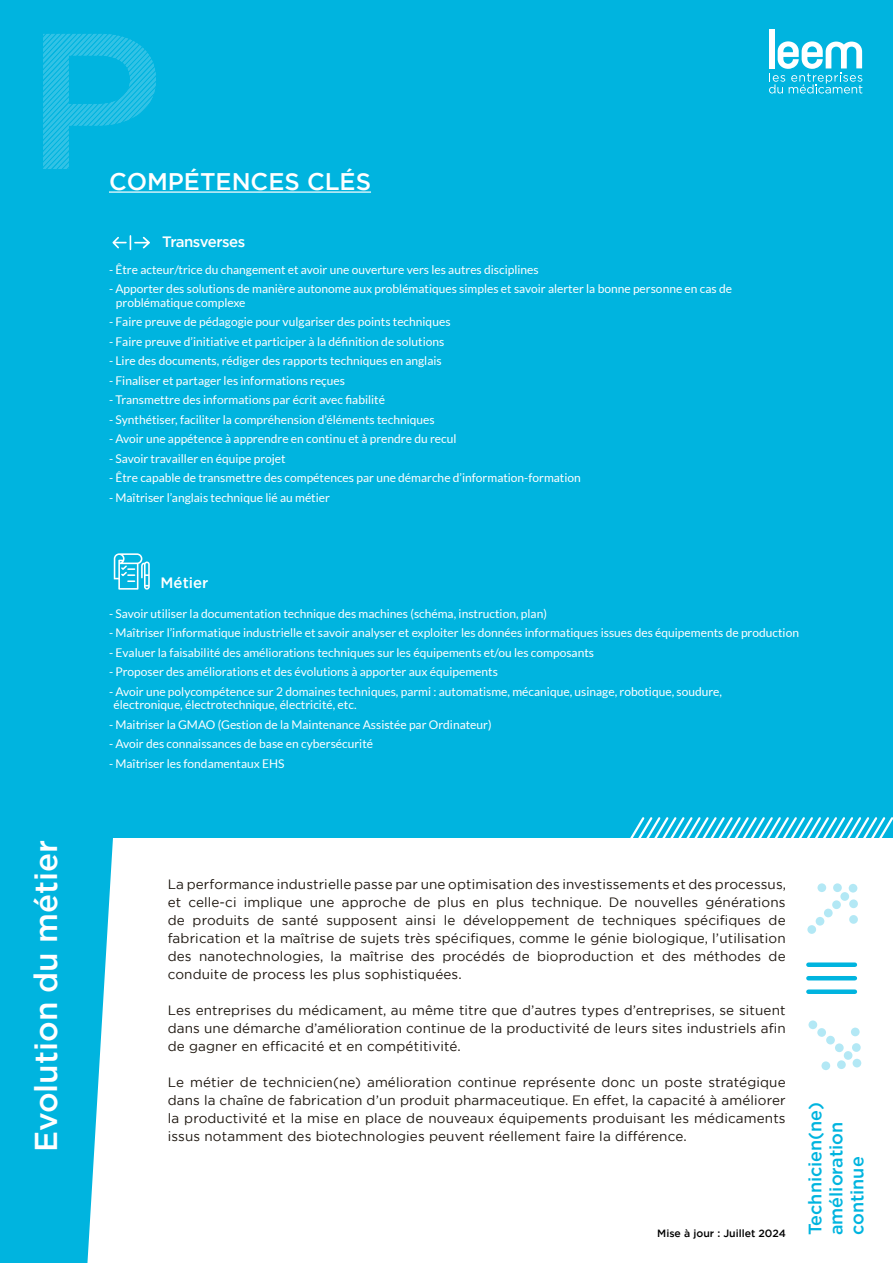
<style>
.page{position:relative;width:893px;height:1263px;background:#fff}
.page>*{position:absolute;margin:0;border:0;box-sizing:border-box;transform-origin:0 0}
.t1{font:500 31.5px "Gotham";color:#fff}
.t2{font:500 24px "Gotham";color:#fff}
.t3{font:500 18px/21px "Gotham";color:#00b4df}
.t4{font:500 15px "Gotham";letter-spacing:-.03em;color:#fff}
.t5{font:13.5px/18px "Gotham";letter-spacing:.01em;color:#1d160f;text-align:justify}
.t6{font:12px/13.5px "Lato";color:#fff}
.t7{font:500 10.5px "Gotham";color:#000}
</style>
<div class="page">
<div style="left:0;top:0;width:893px;height:838px;background:#00b4df"></div>
<svg style="left:0;top:838px;width:113px;height:425px;fill:#00b4df"></svg>
<hr style="left:109px;top:191px;width:262px;height:2px;background:#fff">
<div style="left:808px;top:962px;width:47px;height:5px;background:#00b4df"></div>
<hr style="left:808px;top:976px;width:47px;height:4px;background:#00b4df">
<div style="left:808px;top:989px;width:47px;height:5px;background:#00b4df"></div>
<div style="left:849px;top:884px;width:8px;height:8px;background:#b3e8f5;border-radius:50%"></div>
<svg style="left:840px;top:892px;width:9px;height:9px"></svg>
<svg style="left:832px;top:900px;width:9px;height:9px"></svg>
<div style="left:824px;top:909px;width:9px;height:8px;background:#b3e8f5;border-radius:50%"></div>
<div style="left:816px;top:917px;width:8px;height:9px;background:#b3e8f5;border-radius:50%"></div>
<svg style="left:807px;top:925px;width:9px;height:9px"></svg>
<svg style="left:833px;top:883px;width:9px;height:9px"></svg>
<svg style="left:817px;top:883px;width:9px;height:9px"></svg>
<svg style="left:849px;top:899px;width:9px;height:9px"></svg>
<svg style="left:849px;top:915px;width:9px;height:9px"></svg>
<svg style="left:852px;top:1058px;width:9px;height:10px"></svg>
<svg style="left:844px;top:1051px;width:9px;height:9px"></svg>
<svg style="left:835px;top:1043px;width:9px;height:9px"></svg>
<svg style="left:826px;top:1035px;width:9px;height:10px"></svg>
<svg style="left:817px;top:1028px;width:9px;height:9px"></svg>
<svg style="left:808px;top:1020px;width:9px;height:9px"></svg>
<svg style="left:852px;top:1043px;width:9px;height:9px"></svg>
<svg style="left:851px;top:1027px;width:9px;height:9px"></svg>
<svg style="left:837px;top:1060px;width:9px;height:9px"></svg>
<svg style="left:821px;top:1061px;width:9px;height:9px"></svg>
<div style="left:769px;top:29px;width:6px;height:39px;background:#fff"></div>
<svg style="left:769px;top:41px;width:93px;height:53px"></svg>
<svg style="left:114px;top:553px;width:36px;height:37px"></svg>
<svg style="left:43px;top:34px;width:113px;height:135px"></svg>
<svg style="left:112px;top:236px;width:38px;height:13px"></svg>
<svg style="left:630px;top:817px;width:263px;height:21px"></svg>
<h1 class="t1" style="left:25px;top:1152px;width:314px;rotate:-90deg">Evolution du métier</h1>
<h2 class="t2" style="left:109px;top:166px;width:264px">COMPÉTENCES CLÉS</h2>
<p class="t4" style="left:162px;top:232px;width:85px">Transverses</p>
<p class="t6" style="left:109px;top:262px;width:431px">- Être acteur/trice du changement et avoir une ouverture vers les autres disciplines</p>
<p class="t6" style="left:116px;top:282px;width:618px;text-indent:-7px">- Apporter des solutions de manière autonome aux problématiques simples et savoir alerter la bonne personne en cas de problématique complexe</p>
<p class="t6" style="left:109px;top:315px;width:343px">- Faire preuve de pédagogie pour vulgariser des points techniques</p>
<p class="t6" style="left:109px;top:334px;width:337px">- Faire preuve d’initiative et participer à la définition de solutions</p>
<p class="t6" style="left:109px;top:354px;width:334px">- Lire des documents, rédiger des rapports techniques en anglais</p>
<p class="t6" style="left:109px;top:373px;width:238px">- Finaliser et partager les informations reçues</p>
<p class="t6" style="left:109px;top:393px;width:278px">- Transmettre des informations par écrit avec fiabilité</p>
<p class="t6" style="left:109px;top:412px;width:327px">- Synthétiser, faciliter la compréhension d’éléments techniques</p>
<p class="t6" style="left:109px;top:432px;width:349px">- Avoir une appétence à apprendre en continu et à prendre du recul</p>
<p class="t6" style="left:109px;top:451px;width:178px">- Savoir travailler en équipe projet</p>
<p class="t6" style="left:109px;top:471px;width:473px">- Être capable de transmettre des compétences par une démarche d’information-formation</p>
<p class="t6" style="left:109px;top:490px;width:222px">- Maîtriser l’anglais technique lié au métier</p>
<p class="t4" style="left:161px;top:573px;width:49px">Métier</p>
<p class="t6" style="left:109px;top:607px;width:439px">- Savoir utiliser la documentation technique des machines (schéma, instruction, plan)</p>
<p class="t6" style="left:109px;top:626px;width:691px">- Maîtriser l’informatique industrielle et savoir analyser et exploiter les données informatiques issues des équipements de production</p>
<p class="t6" style="left:109px;top:646px;width:487px">- Evaluer la faisabilité des améliorations techniques sur les équipements et/ou les composants</p>
<p class="t6" style="left:109px;top:665px;width:390px">- Proposer des améliorations et des évolutions à apporter aux équipements</p>
<p class="t6" style="left:114px;top:685px;width:610px;text-indent:-5px">- Avoir une polycompétence sur 2 domaines techniques, parmi : automatisme, mécanique, usinage, robotique, soudure, électronique, électrotechnique, électricité, etc.</p>
<p class="t6" style="left:109px;top:718px;width:384px">- Maitriser la GMAO (Gestion de la Maintenance Assistée par Ordinateur)</p>
<p class="t6" style="left:109px;top:737px;width:266px">- Avoir des connaissances de base en cybersécurité</p>
<p class="t6" style="left:109px;top:757px;width:177px">- Maîtriser les fondamentaux EHS</p>
<p class="t5" style="left:168px;top:875px;width:620px">La performance industrielle passe par une optimisation des investissements et des processus, et celle-ci implique une approche de plus en plus technique. De nouvelles générations de produits de santé supposent ainsi le développement de techniques spécifiques de fabrication et la maîtrise de sujets très spécifiques, comme le génie biologique, l’utilisation des nanotechnologies, la maîtrise des procédés de bioproduction et des méthodes de conduite de process les plus sophistiquées.</p>
<p class="t5" style="left:168px;top:1001px;width:619px">Les entreprises du médicament, au même titre que d’autres types d’entreprises, se situent dans une démarche d’amélioration continue de la productivité de leurs sites industriels afin de gagner en efficacité et en compétitivité.</p>
<p class="t5" style="left:168px;top:1073px;width:619px">Le métier de technicien(ne) amélioration continue représente donc un poste stratégique dans la chaîne de fabrication d’un produit pharmaceutique. En effet, la capacité à améliorer la productivité et la mise en place de nouveaux équipements produisant les médicaments issus notamment des biotechnologies peuvent réellement faire la différence.</p>
<p class="t7" style="left:657px;top:1226px;width:130px">Mise à jour : Juillet 2024</p>
<h3 class="t3" style="left:804px;top:1235px;width:135px;rotate:-90deg">Technicien(ne) amélioration continue</h3>
</div>
